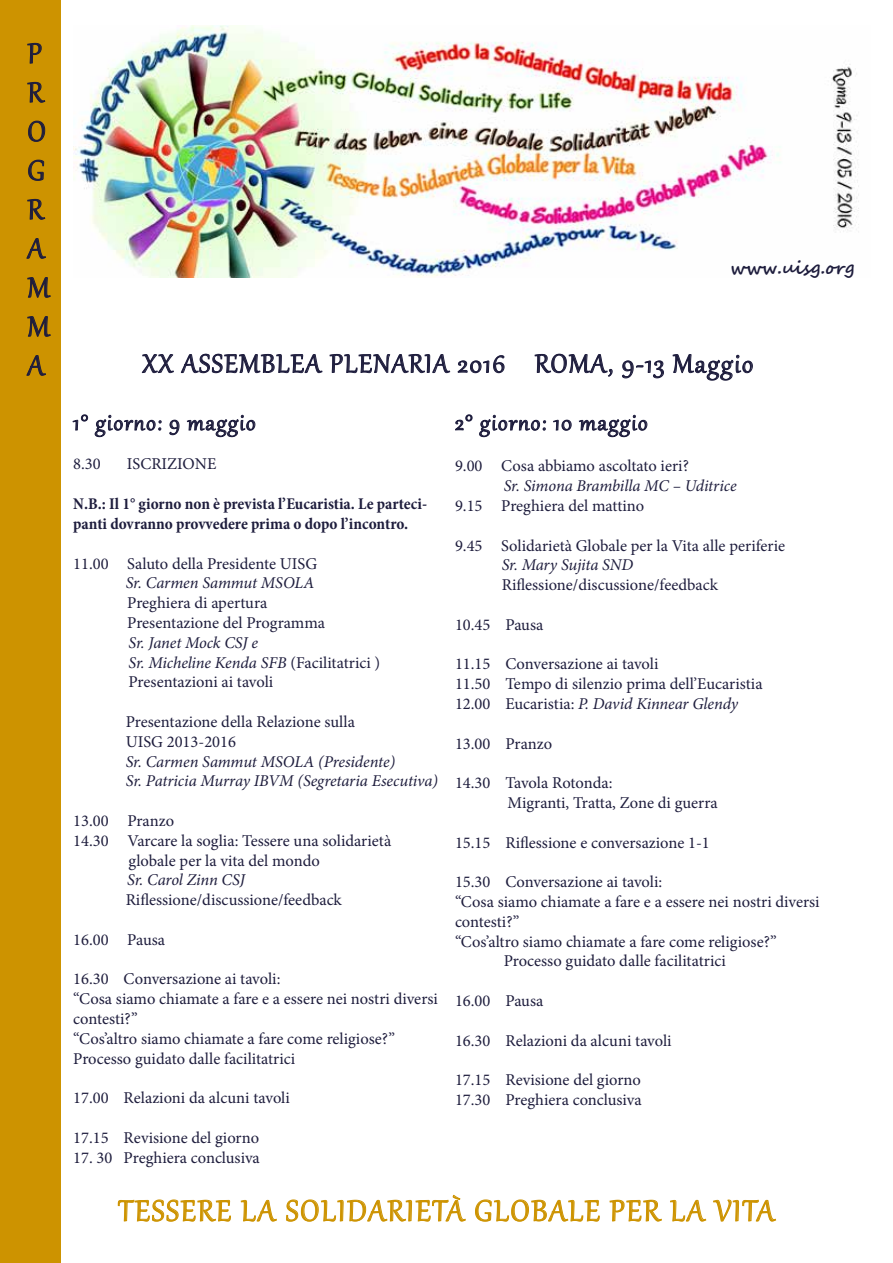
<style>
.page{position:relative;width:893px;height:1263px;background:#fff}
.page>*{position:absolute;margin:0;border:0;box-sizing:border-box;transform-origin:0 0}
.t1{font:36px "Gabriola";letter-spacing:.05em;color:#cd9300}
.t2{font:34.5px/39px "Gabriola";color:#1e1d3d}
.t3{font:31.5px "Gabriola";letter-spacing:.05em;color:#1e1d3d}
.t4{font:27px "Gabriola";letter-spacing:.05em;color:#1e1d3d}
.t5{font:700 18px "Segoe Script";color:#1e1d3d}
.t6{font:16.5px/19.8px "Minion Pro";color:#1e1d3d}
.t7{font:italic 16.5px/19.8px "Minion Pro";letter-spacing:-.01em;color:#1e1d3d}
.t8{font:700 condensed 16.5px/19.8px "Minion Pro";color:#1e1d3d}
.s1{font-style:normal}
.s2{font-style:italic}
</style>
<div class="page">
<div style="left:0;top:0;width:61px;height:1263px;background:#cd9300"></div>
<img style="left:73px;top:25px;width:786px;height:252px">
<svg style="left:141px;top:354px;width:33px;height:19px"></svg>
<svg style="left:180px;top:353px;width:143px;height:21px"></svg>
<svg style="left:329px;top:353px;width:122px;height:21px"></svg>
<svg style="left:457px;top:355px;width:48px;height:19px"></svg>
<svg style="left:534px;top:353px;width:79px;height:24px"></svg>
<svg style="left:622px;top:360px;width:42px;height:19px"></svg>
<svg style="left:672px;top:354px;width:81px;height:27px"></svg>
<svg style="left:27px;top:43px;width:15px;height:21px"></svg>
<svg style="left:27px;top:82px;width:19px;height:21px"></svg>
<svg style="left:28px;top:120px;width:17px;height:22px"></svg>
<svg style="left:28px;top:159px;width:16px;height:22px"></svg>
<svg style="left:27px;top:199px;width:19px;height:21px"></svg>
<svg style="left:26px;top:238px;width:20px;height:21px"></svg>
<svg style="left:27px;top:277px;width:24px;height:21px"></svg>
<svg style="left:27px;top:316px;width:24px;height:21px"></svg>
<svg style="left:26px;top:355px;width:20px;height:21px"></svg>
<svg style="left:72px;top:414px;width:90px;height:23px"></svg>
<svg style="left:169px;top:419px;width:11px;height:17px"></svg>
<svg style="left:186px;top:414px;width:70px;height:23px"></svg>
<svg style="left:455px;top:414px;width:18px;height:17px"></svg>
<svg style="left:479px;top:414px;width:67px;height:23px"></svg>
<svg style="left:553px;top:419px;width:19px;height:12px"></svg>
<svg style="left:578px;top:414px;width:70px;height:23px"></svg>
<svg style="left:118px;top:1199px;width:113px;height:23px"></svg>
<svg style="left:240px;top:1199px;width:37px;height:23px"></svg>
<svg style="left:286px;top:1194px;width:180px;height:28px"></svg>
<svg style="left:475px;top:1199px;width:125px;height:23px"></svg>
<svg style="left:609px;top:1199px;width:53px;height:23px"></svg>
<svg style="left:670px;top:1199px;width:37px;height:23px"></svg>
<svg style="left:713px;top:1199px;width:63px;height:23px"></svg>
<h2 class="t2" style="left:28px;top:32px;width:24px">P<br>R<br>O<br>G<br>R<br>A<br>M<br>M<br>A</h2>
<p class="t5" style="left:730px;top:253px;width:126px">www.uisg.org</p>
<h3 class="t3" style="left:142px;top:343px;width:612px">XX ASSEMBLEA PLENARIA 2016 ROMA, 9-13 Maggio</h3>
<h3 class="t4" style="left:73px;top:405px;width:184px">1° giorno: 9 maggio</h3>
<p class="t6" style="left:73px;top:454px;width:29px">8.30</p>
<p class="t6" style="left:127px;top:454px;width:91px">ISCRIZIONE</p>
<p class="t8" style="left:73px;top:494px;width:355px">N.B.: Il 1° giorno non è prevista l’Eucaristia. Le parteci&shy;panti dovranno provvedere prima o dopo l’incontro.</p>
<p class="t6" style="left:73px;top:553px;width:245px">11.00 Saluto della Presidente UISG</p>
<p class="t7" style="left:126px;top:573px;width:190px">Sr. Carmen Sammut MSOLA</p>
<p class="t6" style="left:127px;top:593px;width:199px">Preghiera di apertura<br>Presentazione del Programma</p>
<p class="t7" style="left:128px;top:632px;width:253px">Sr. Janet Mock CSJ e<br>Sr. Micheline Kenda SFB <span class="s1">(Facilitatrici )<br>Presentazioni ai tavoli</span></p>
<p class="t6" style="left:126px;top:712px;width:231px">Presentazione della Relazione sulla<br>UISG 2013-2016</p>
<p class="t7" style="left:126px;top:751px;width:314px">Sr. Carmen Sammut MSOLA (Presidente)<br>Sr. Patricia Murray IBVM (Segretaria Esecutiva)</p>
<p class="t6" style="left:73px;top:811px;width:102px">13.00 Pranzo</p>
<p class="t6" style="left:73px;top:831px;width:320px">14.30 Varcare la soglia: Tessere una solidarietà</p>
<p class="t6" style="left:128px;top:850px;width:193px">globale per la vita del mondo</p>
<p class="t7" style="left:127px;top:870px;width:119px">Sr. Carol Zinn CSJ</p>
<p class="t6" style="left:126px;top:890px;width:218px">Riflessione/discussione/feedback</p>
<p class="t6" style="left:73px;top:930px;width:93px">16.00 Pausa</p>
<p class="t6" style="left:73px;top:969px;width:366px">16.30 Conversazione ai tavoli:<br>“Cosa siamo chiamate a fare e a essere nei nostri diversi contesti?”<br>“Cos’altro siamo chiamate a fare come religiose?” Processo guidato dalle facilitatrici</p>
<p class="t6" style="left:73px;top:1088px;width:218px">17.00 Relazioni da alcuni tavoli</p>
<p class="t6" style="left:73px;top:1128px;width:187px">17.15 Revisione del giorno</p>
<p class="t6" style="left:73px;top:1147px;width:188px">17. 30 Preghiera conclusiva</p>
<h3 class="t4" style="left:455px;top:405px;width:194px">2° giorno: 10 maggio</h3>
<p class="t6" style="left:455px;top:456px;width:235px">9.00 Cosa abbiamo ascoltato ieri?</p>
<p class="t7" style="left:504px;top:476px;width:234px">Sr. Simona Brambilla MC – Uditrice</p>
<p class="t6" style="left:455px;top:496px;width:191px">9.15 Preghiera del mattino</p>
<p class="t6" style="left:455px;top:535px;width:332px">9.45 Solidarietà Globale per la Vita alle periferie</p>
<p class="t7" style="left:502px;top:555px;width:133px">Sr. Mary Sujita SND</p>
<p class="t6" style="left:502px;top:575px;width:218px">Riflessione/discussione/feedback</p>
<p class="t6" style="left:455px;top:615px;width:90px">10.45 Pausa</p>
<p class="t6" style="left:455px;top:654px;width:309px">11.15 Conversazione ai tavoli<br>11.50 Tempo di silenzio prima dell’Eucaristia<br>12.00 Eucaristia: <span class="s2">P. David Kinnear Glendy</span></p>
<p class="t6" style="left:455px;top:733px;width:99px">13.00 Pranzo</p>
<p class="t6" style="left:507px;top:773px;width:212px;text-indent:-52px">14.30 Tavola Rotonda:<br>Migranti, Tratta, Zone di guerra</p>
<p class="t6" style="left:455px;top:832px;width:256px">15.15 Riflessione e conversazione 1-1</p>
<p class="t6" style="left:455px;top:872px;width:209px">15.30 Conversazione ai tavoli:</p>
<p class="t6" style="left:455px;top:892px;width:366px">“Cosa siamo chiamate a fare e a essere nei nostri diversi</p>
<p class="t6" style="left:455px;top:912px;width:66px">contesti?”</p>
<p class="t6" style="left:455px;top:931px;width:323px">“Cos’altro siamo chiamate a fare come religiose?”</p>
<p class="t6" style="left:504px;top:951px;width:224px">Processo guidato dalle facilitatrici</p>
<p class="t6" style="left:455px;top:991px;width:90px">16.00 Pausa</p>
<p class="t6" style="left:455px;top:1030px;width:218px">16.30 Relazioni da alcuni tavoli</p>
<p class="t6" style="left:455px;top:1070px;width:188px">17.15 Revisione del giorno<br>17.30 Preghiera conclusiva</p>
<h1 class="t1" style="left:118px;top:1187px;width:658px">TESSERE LA SOLIDARIETÀ GLOBALE PER LA VITA</h1>
</div>
